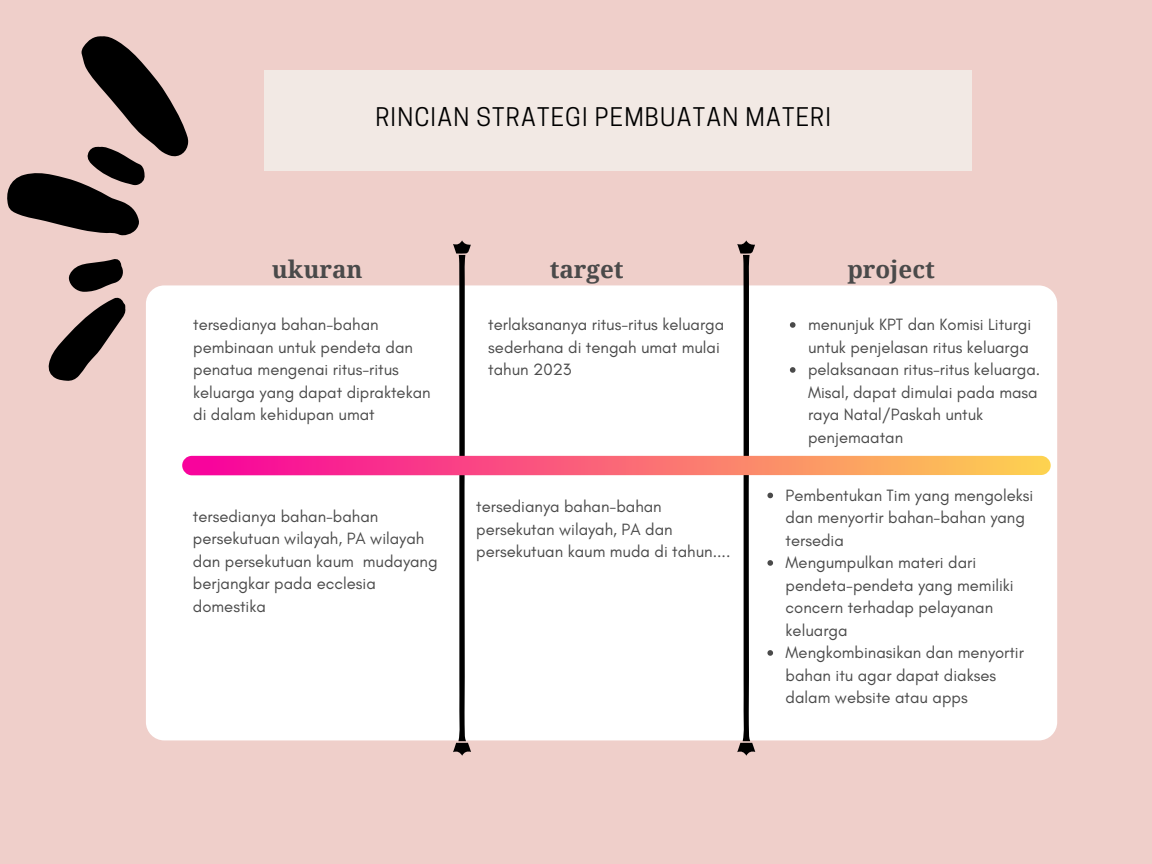
<style>
.page{position:relative;width:1152px;height:864px;background:#efcfca}
.page>*{position:absolute;margin:0;border:0;box-sizing:border-box;transform-origin:0 0}
.t1{font:24.15px "Cooper Hewitt";letter-spacing:.05em;color:#000}
.t2{font:700 24.15px "Droid Serif";color:#4a4a4a}
.t3{font:16.65px/22.5px "Glacial Indifference";color:#4a4a4a}
</style>
<div class="page">
<div style="left:264px;top:70px;width:708px;height:101px;background:#f2e9e4"></div>
<div style="left:146px;top:285px;width:911px;height:455px;background:#fff;border-radius:18px"></div>
<svg style="left:7px;top:36px;width:181px;height:345px"></svg>
<svg style="left:453px;top:240px;width:18px;height:516px"></svg>
<svg style="left:737px;top:240px;width:18px;height:516px"></svg>
<div style="left:182px;top:456px;width:869px;height:19px;background:linear-gradient(to right,#f8009e,#fdd350);border-radius:10px"></div>
<svg style="left:790px;top:322px;width:6px;height:6px"></svg>
<svg style="left:790px;top:367px;width:6px;height:6px"></svg>
<svg style="left:767px;top:493px;width:6px;height:5px"></svg>
<svg style="left:767px;top:560px;width:6px;height:6px"></svg>
<svg style="left:767px;top:650px;width:6px;height:6px"></svg>
<h1 class="t1" style="left:375px;top:108px;width:457px">RINCIAN STRATEGI PEMBUATAN MATERI</h1>
<h1 class="t2" style="left:272px;top:256px;width:92px">ukuran</h1>
<h1 class="t2" style="left:550px;top:255px;width:75px">target</h1>
<h1 class="t2" style="left:847px;top:255px;width:89px">project</h1>
<p class="t3" style="left:808px;top:313px;width:234px">menunjuk KPT dan Komisi Liturgi untuk penjelasan ritus keluarga pelaksanaan ritus-ritus keluarga.<br>Misal, dapat dimulai pada masa raya Natal/Paskah untuk penjemaatan</p>
<p class="t3" style="left:193px;top:313px;width:239px">tersedianya bahan-bahan pembinaan untuk pendeta dan penatua mengenai ritus-ritus keluarga yang dapat dipraktekan di dalam kehidupan umat</p>
<p class="t3" style="left:488px;top:313px;width:238px">terlaksananya ritus-ritus keluarga sederhana di tengah umat mulai tahun 2023</p>
<p class="t3" style="left:193px;top:505px;width:246px">tersedianya bahan-bahan persekutuan wilayah, PA wilayah dan persekutuan kaum mudayang berjangkar pada ecclesia domestika</p>
<p class="t3" style="left:476px;top:495px;width:256px">tersedianya bahan-bahan persekutan wilayah, PA dan persekutuan kaum muda di tahun....</p>
<p class="t3" style="left:786px;top:483px;width:249px">Pembentukan Tim yang mengoleksi dan menyortir bahan-bahan yang tersedia<br>Mengumpulkan materi dari pendeta-pendeta yang memiliki concern terhadap pelayanan keluarga<br>Mengkombinasikan dan menyortir bahan itu agar dapat diakses dalam website atau apps</p>
</div>
